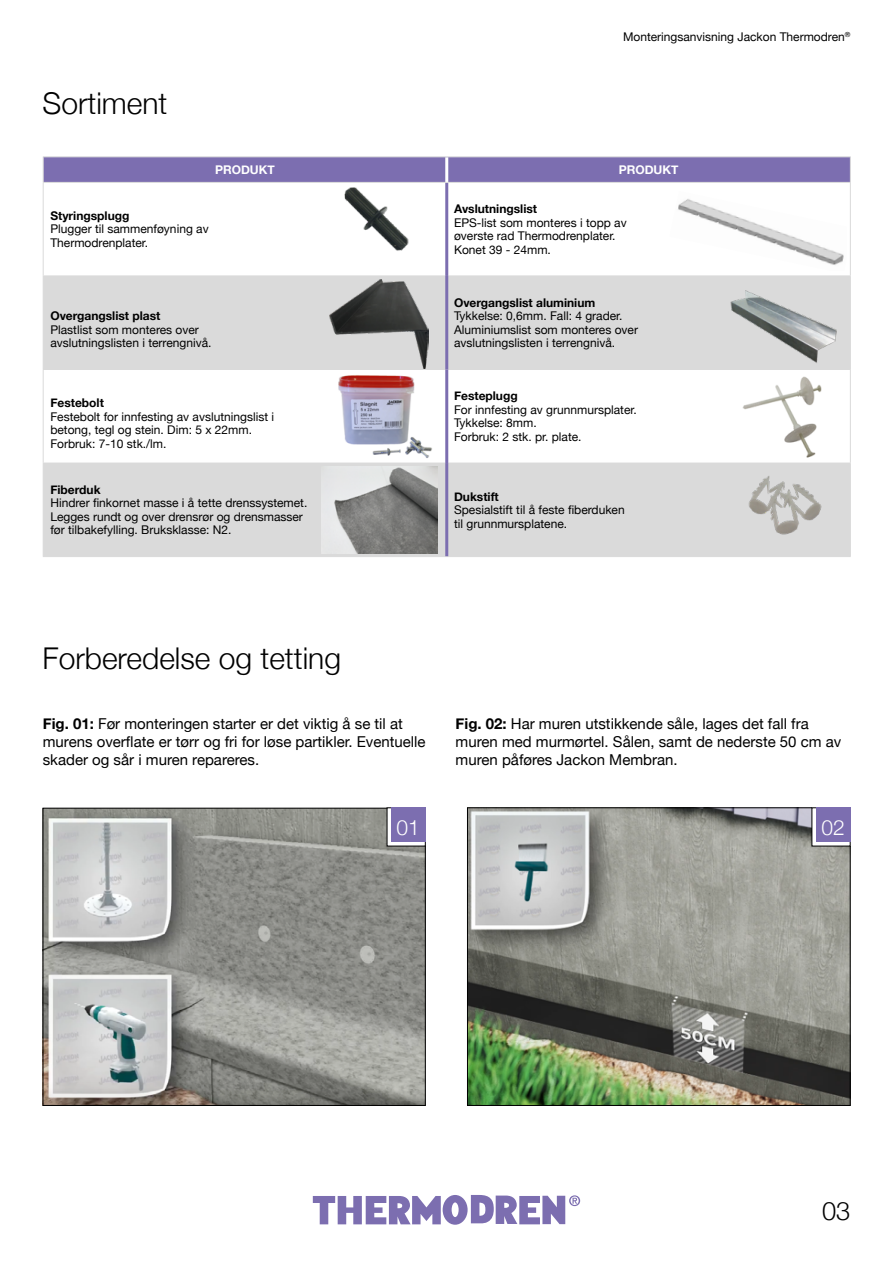
<style>
.page{position:relative;width:893px;height:1263px;background:#fff}
.page>*{position:absolute;margin:0;border:0;box-sizing:border-box;transform-origin:0 0}
.t1{font:300 30px "Helvetica Neue";color:#000}
.t2{font:300 25.5px "Helvetica Neue";color:#000}
.t3{font:300 21px "Helvetica Neue";color:#fff}
.t4{font:15px/18px "Helvetica Neue";color:#000}
.t5{font:12px/13.5px "Helvetica Neue";color:#000}
.t6{font:700 12px "Helvetica Neue";color:#000}
.t7{font:700 12px "Helvetica Neue";color:#fff}
.s1{font-weight:700}
</style>
<div class="page">
<svg style="left:44px;top:277px;width:806px;height:279px;fill:#dadada"></svg>
<hr style="left:448px;top:276px;width:403px;height:1px;background:#dadada">
<hr style="left:448px;top:369px;width:403px;height:1px;background:#dadada">
<hr style="left:448px;top:463px;width:403px;height:1px;background:#dadada">
<hr style="left:447px;top:556px;width:404px;height:1px;background:#dadada">
<hr style="left:43px;top:183px;width:1px;height:93px;background:#dadada">
<hr style="left:43px;top:276px;width:402px;height:1px;background:#dadada">
<hr style="left:43px;top:276px;width:1px;height:93px;background:#dadada">
<hr style="left:43px;top:369px;width:402px;height:1px;background:#dadada">
<hr style="left:43px;top:370px;width:1px;height:93px;background:#dadada">
<hr style="left:43px;top:463px;width:1px;height:93px;background:#dadada">
<hr style="left:43px;top:463px;width:402px;height:1px;background:#dadada">
<hr style="left:43px;top:556px;width:404px;height:1px;background:#dadada">
<hr style="left:445px;top:183px;width:3px;height:93px;background:#7c6eb0">
<hr style="left:445px;top:276px;width:3px;height:93px;background:#7c6eb0">
<hr style="left:445px;top:369px;width:3px;height:94px;background:#7c6eb0">
<hr style="left:445px;top:463px;width:3px;height:93px;background:#7c6eb0">
<hr style="left:850px;top:183px;width:1px;height:93px;background:#dadada">
<hr style="left:850px;top:370px;width:1px;height:93px;background:#dadada">
<hr style="left:850px;top:463px;width:1px;height:93px;background:#dadada">
<hr style="left:850px;top:276px;width:1px;height:93px;background:#dadada">
<hr style="left:43px;top:156px;width:404px;height:1px;background:#dadada">
<hr style="left:447px;top:156px;width:404px;height:1px;background:#dadada">
<svg style="left:43px;top:157px;width:808px;height:25px;background:#7e70b1"></svg>
<hr style="left:43px;top:182px;width:404px;height:1px;background:#dadada">
<hr style="left:447px;top:182px;width:404px;height:1px;background:#dadada">
<img style="left:726px;top:282px;width:124px;height:83px">
<img style="left:742px;top:371px;width:86px;height:90px">
<img style="left:678px;top:199px;width:166px;height:66px">
<img style="left:344px;top:187px;width:65px;height:64px">
<img style="left:329px;top:280px;width:99px;height:89px">
<img style="left:45px;top:810px;width:378px;height:294px">
<div style="left:43px;top:808px;width:382px;height:298px;border:1px solid #000"></div>
<div style="left:387px;top:808px;width:38px;height:38px;background:#fff"></div>
<div style="left:391px;top:808px;width:34px;height:34px;background:#7c6eb0"></div>
<img style="left:469px;top:809px;width:379px;height:295px">
<div style="left:467px;top:807px;width:383px;height:299px;border:1px solid #000"></div>
<div style="left:812px;top:808px;width:38px;height:38px;background:#fff"></div>
<div style="left:816px;top:808px;width:34px;height:34px;background:#7c6eb0"></div>
<img style="left:316px;top:372px;width:127px;height:87px">
<img style="left:737px;top:470px;width:98px;height:75px">
<img style="left:321px;top:467px;width:116px;height:87px">
<svg style="left:569px;top:1195px;width:11px;height:11px"></svg>
<svg style="left:571px;top:1196px;width:8px;height:9px"></svg>
<svg style="left:572px;top:1198px;width:5px;height:6px"></svg>
<svg style="left:313px;top:1195px;width:252px;height:30px"></svg>
<h1 class="t1" style="left:43px;top:79px;width:127px">Sortiment</h1>
<p class="t5" style="left:623px;top:31px;width:229px">Monteringsanvisning Jackon Thermodren<sup>®</sup></p>
<p class="t7" style="left:215px;top:160px;width:61px">PRODUKT</p>
<p class="t7" style="left:619px;top:160px;width:61px">PRODUKT</p>
<p class="t6" style="left:50px;top:206px;width:81px">Styringsplugg</p>
<p class="t5" style="left:50px;top:223px;width:160px">Plugger til sammenføyning av<br>Thermodrenplater.</p>
<p class="t6" style="left:50px;top:307px;width:112px">Overgangslist plast</p>
<p class="t5" style="left:50px;top:323px;width:163px">Plastlist som monteres over avslutningslisten i terrengnivå.</p>
<p class="t6" style="left:50px;top:393px;width:55px">Festebolt</p>
<p class="t5" style="left:50px;top:410px;width:225px">Festebolt for innfesting av avslutningslist i betong, tegl og stein. Dim: 5 x 22mm.<br>Forbruk: 7-10 stk./lm.</p>
<p class="t6" style="left:50px;top:480px;width:52px">Fiberduk</p>
<p class="t5" style="left:50px;top:497px;width:258px">Hindrer finkornet masse i å tette drenssystemet.<br>Legges rundt og over drensrør og drensmasser før tilbakefylling. Bruksklasse: N2.</p>
<h1 class="t1" style="left:43px;top:634px;width:300px">Forberedelse og tetting</h1>
<p class="t6" style="left:454px;top:199px;width:85px">Avslutningslist</p>
<p class="t5" style="left:454px;top:216px;width:174px">EPS-list som monteres i topp av øverste rad Thermodrenplater.<br>Konet 39 - 24mm.</p>
<p class="t6" style="left:454px;top:293px;width:143px">Overgangslist aluminium</p>
<p class="t5" style="left:454px;top:310px;width:186px">Tykkelse: 0,6mm. Fall: 4 grader.<br>Aluminiumslist som monteres over avslutningslisten i terrengnivå.</p>
<p class="t6" style="left:454px;top:387px;width:65px">Festeplugg</p>
<p class="t5" style="left:454px;top:403px;width:184px">For innfesting av grunnmursplater.<br>Tykkelse: 8mm.<br>Forbruk: 2 stk. pr. plate.</p>
<p class="t6" style="left:454px;top:487px;width:46px">Dukstift</p>
<p class="t5" style="left:454px;top:504px;width:172px">Spesialstift til å feste fiberduken til grunnmursplatene.</p>
<p class="t4" style="left:43px;top:715px;width:384px"><span class="s1">Fig. 01:</span> Før monteringen starter er det viktig å se til at murens overflate er tørr og fri for løse partikler. Eventuelle skader og sår i muren repareres.</p>
<p class="t4" style="left:456px;top:715px;width:387px"><span class="s1">Fig. 02:</span> Har muren utstikkende såle, lages det fall fra muren med murmørtel. Sålen, samt de nederste 50 cm av muren påføres Jackon Membran.</p>
<h3 class="t3" style="left:397px;top:810px;width:25px">01</h3>
<h3 class="t3" style="left:821px;top:810px;width:25px">02</h3>
<h2 class="t2" style="left:822px;top:1190px;width:30px">03</h2>
</div>
